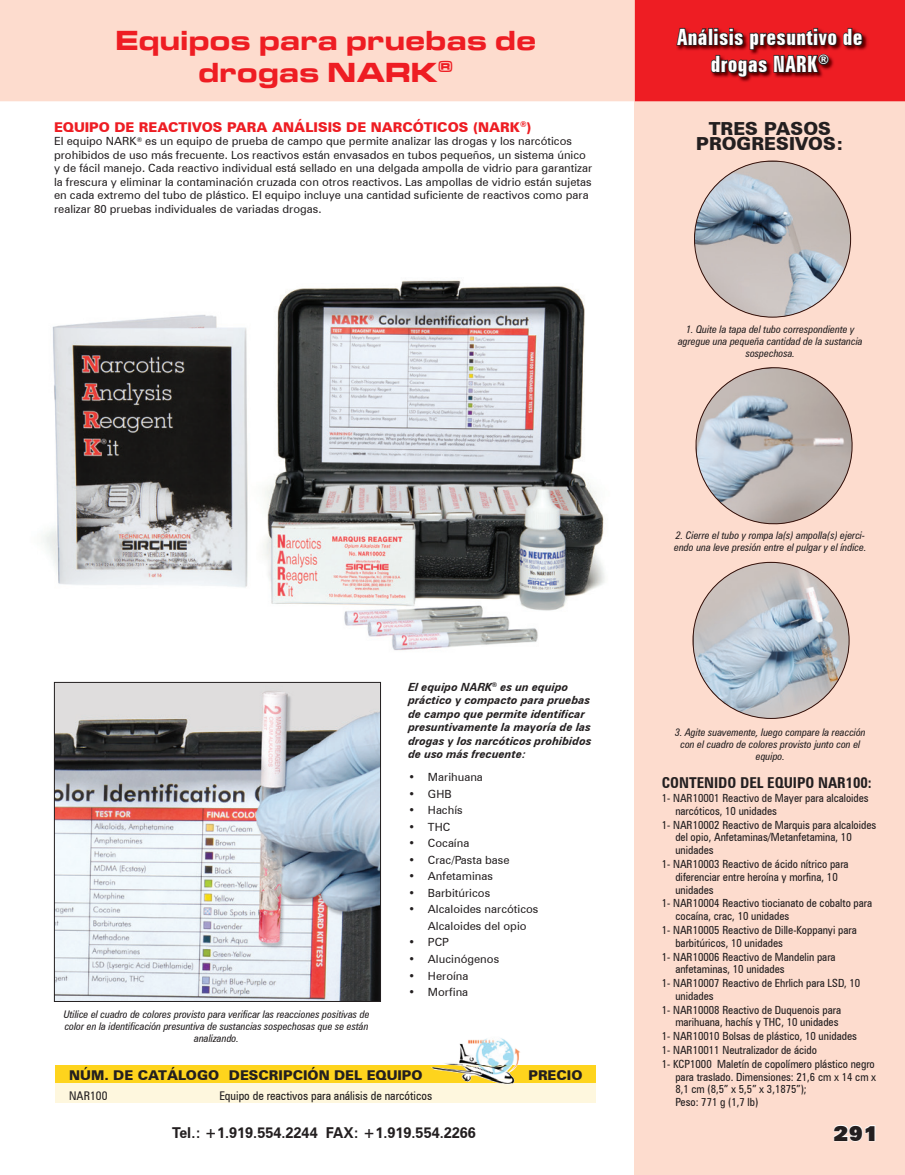
<style>
.page{position:relative;width:905px;height:1175px;background:#fff}
.page>*{position:absolute;margin:0;border:0;box-sizing:border-box;transform-origin:0 0}
.t1{font:28.5px/31.5px "Microgramma D Bold Exte";letter-spacing:.04em;color:#ee1d23;text-align:center;scale:.96 1}
.t2{font:700 extra-condensed 22.5px/27px "Zurich BT";letter-spacing:.02em;color:#fff;text-align:center}
.t3{font:900 21px "Zurich BT";color:#231f20}
.t4{font:900 18px/15px "Zurich BT";color:#231f20;text-align:center}
.t5{font:700 15px "Zurich BT";color:#231f20}
.t6{font:700 condensed 15px "Zurich BT";color:#231f20}
.t7{font:900 13.5px "Zurich BT";color:#ee1d23}
.t8{font:900 13.5px "Zurich BT";color:#231f20}
.t9{font:condensed 12px "Zurich BT";color:#231f20}
.t10{font:condensed 11.25px/12.8px "Zurich BT";color:#231f20}
.t11{font:11.25px/13.5px "Zurich BT";color:#231f20}
.t12{font:italic 700 11.25px/13.5px "Zurich BT";color:#231f20}
.t13{font:italic condensed 10.5px/12px "Zurich BT";color:#231f20;text-align:center}
</style>
<div class="page">
<div style="left:0;top:0;width:634px;height:101px;background:#fddcce"></div>
<div style="left:634px;top:88px;width:270px;height:1086px;background:#fddcce"></div>
<svg style="left:833px;top:1125px;width:43px;height:17px"></svg>
<svg style="left:634px;top:0;width:270px;height:101px;background:#d01e23"></svg>
<div style="left:56px;top:1065px;width:540px;height:19px;background:#fed41d"></div>
<div style="left:56px;top:1083px;width:540px;height:19px;background:#fef7de"></div>
<svg style="left:694px;top:161px;width:156px;height:156px"></svg>
<svg style="left:695px;top:367px;width:158px;height:158px"></svg>
<svg style="left:694px;top:562px;width:155px;height:156px"></svg>
<img style="left:445px;top:1039px;width:36px;height:26px">
<img style="left:481px;top:1038px;width:35px;height:27px">
<img style="left:452px;top:1065px;width:65px;height:18px">
<svg style="left:499px;top:1083px;width:14px;height:1px"></svg>
<img style="left:430px;top:1066px;width:84px;height:13px">
<img style="left:43px;top:280px;width:562px;height:371px">
<img style="left:56px;top:684px;width:323px;height:315px">
<div style="left:54px;top:682px;width:327px;height:319px;border:1px solid #231f20"></div>
<h1 class="t1" style="left:116px;top:24px;width:439px">Equipos para pruebas de drogas NARK<sup>®</sup></h1>
<p class="t7" style="left:54px;top:119px;width:479px">EQUIPO DE REACTIVOS PARA ANÁLISIS DE NARCÓTICOS (NARK<sup>®</sup>)</p>
<p class="t11" style="left:54px;top:134px;width:540px">El equipo NARK<sup>®</sup> es un equipo de prueba de campo que permite analizar las drogas y los narcóticos prohibidos de uso más frecuente. Los reactivos están envasados en tubos pequeños, un sistema único y de fácil manejo. Cada reactivo individual está sellado en una delgada ampolla de vidrio para garantizar la frescura y eliminar la contaminación cruzada con otros reactivos. Las ampollas de vidrio están sujetas en cada extremo del tubo de plástico. El equipo incluye una cantidad suficiente de reactivos como para realizar 80 pruebas individuales de variadas drogas.</p>
<p class="t13" style="left:64px;top:1008px;width:307px">Utilice el cuadro de colores provisto para verificar las reacciones positivas de color en la identificación presuntiva de sustancias sospechosas que se están analizando.</p>
<p class="t12" style="left:408px;top:679px;width:184px">El equipo NARK<sup>®</sup> es un equipo práctico y compacto para pruebas de campo que permite identificar presuntivamente la mayoría de las drogas y los narcóticos prohibidos de uso más frecuente:</p>
<p class="t11" style="left:408px;top:770px;width:76px">• Marihuana</p>
<p class="t11" style="left:408px;top:786px;width:45px">• GHB</p>
<p class="t11" style="left:408px;top:803px;width:56px">• Hachís</p>
<p class="t11" style="left:408px;top:819px;width:43px">• THC</p>
<p class="t11" style="left:408px;top:836px;width:62px">• Cocaína</p>
<p class="t11" style="left:408px;top:852px;width:103px">• Crac/Pasta base</p>
<p class="t11" style="left:408px;top:869px;width:86px">• Anfetaminas</p>
<p class="t11" style="left:408px;top:885px;width:83px">• Barbitúricos</p>
<p class="t11" style="left:428px;top:900px;width:112px;line-height:16.5px;text-indent:-19px">• Alcaloides narcóticos<br>Alcaloides del opio</p>
<p class="t11" style="left:408px;top:935px;width:42px">• PCP</p>
<p class="t11" style="left:408px;top:951px;width:92px">• Alucinógenos</p>
<p class="t11" style="left:408px;top:968px;width:62px">• Heroína</p>
<p class="t11" style="left:408px;top:984px;width:61px">• Morfina</p>
<p class="t8" style="left:69px;top:1066px;width:355px">NÚM. DE CATÁLOGO DESCRIPCIÓN DEL EQUIPO</p>
<p class="t8" style="left:528px;top:1066px;width:56px">PRECIO</p>
<p class="t9" style="left:69px;top:1088px;width:40px">NAR100</p>
<p class="t9" style="left:219px;top:1088px;width:214px">Equipo de reactivos para análisis de narcóticos</p>
<h2 class="t2" style="left:677px;top:24px;width:187px">Análisis presuntivo de drogas NARK<sup>®</sup></h2>
<h3 class="t4" style="left:696px;top:121px;width:149px">TRES PASOS<br>PROGRESIVOS:</h3>
<p class="t13" style="left:678px;top:323px;width:186px">1. Quite la tapa del tubo correspondiente y agregue una pequeña cantidad de la sustancia sospechosa.</p>
<p class="t13" style="left:674px;top:529px;width:194px;text-align:left">2. Cierre el tubo y rompa la(s) ampolla(s) ejerci&shy;endo una leve presión entre el pulgar y el índice.</p>
<p class="t13" style="left:675px;top:726px;width:192px">3. Agite suavemente, luego compare la reacción con el cuadro de colores provisto junto con el equipo.</p>
<h3 class="t6" style="left:662px;top:774px;width:211px">CONTENIDO DEL EQUIPO NAR100:</h3>
<p class="t10" style="left:675px;top:791px;width:195px;text-indent:-14px">1- NAR10001 Reactivo de Mayer para alcaloides narcóticos, 10 unidades</p>
<p class="t10" style="left:675px;top:818px;width:202px;text-indent:-14px">1- NAR10002 Reactivo de Marquis para alcaloides del opio, Anfetaminas/Metanfetamina, 10 unidades</p>
<p class="t10" style="left:675px;top:857px;width:175px;text-indent:-14px">1- NAR10003 Reactivo de ácido nítrico para diferenciar entre heroína y morfina, 10 unidades</p>
<p class="t10" style="left:675px;top:897px;width:198px;text-indent:-14px">1- NAR10004 Reactivo tiocianato de cobalto para cocaína, crac, 10 unidades</p>
<p class="t10" style="left:675px;top:923px;width:183px;text-indent:-14px">1- NAR10005 Reactivo de Dille-Koppanyi para barbitúricos, 10 unidades</p>
<p class="t10" style="left:675px;top:950px;width:162px;text-indent:-14px">1- NAR10006 Reactivo de Mandelin para anfetaminas, 10 unidades</p>
<p class="t10" style="left:675px;top:976px;width:186px;text-indent:-14px">1- NAR10007 Reactivo de Ehrlich para LSD, 10 unidades</p>
<p class="t10" style="left:662px;top:1003px;width:181px;text-align:right">1- NAR10008 Reactivo de Duquenois para marihuana, hachís y THC, 10 unidades</p>
<p class="t10" style="left:662px;top:1029px;width:214px;line-height:13.8px">1- NAR10010 Bolsas de plástico, 10 unidades<br>1- NAR10011 Neutralizador de ácido<br>1- KCP1000 Maletín de copolímero plástico negro</p>
<p class="t10" style="left:675px;top:1070px;width:202px">para traslado. Dimensiones: 21,6 cm x 14 cm x<br>8,1 cm (8,5” x 5,5” x 3,1875”);<br>Peso: 771 g (1,7 lb)</p>
<h3 class="t5" style="left:172px;top:1124px;width:305px">Tel.: +1.919.554.2244 FAX: +1.919.554.2266</h3>
<h3 class="t3" style="left:833px;top:1120px;width:46px">291</h3>
</div>
